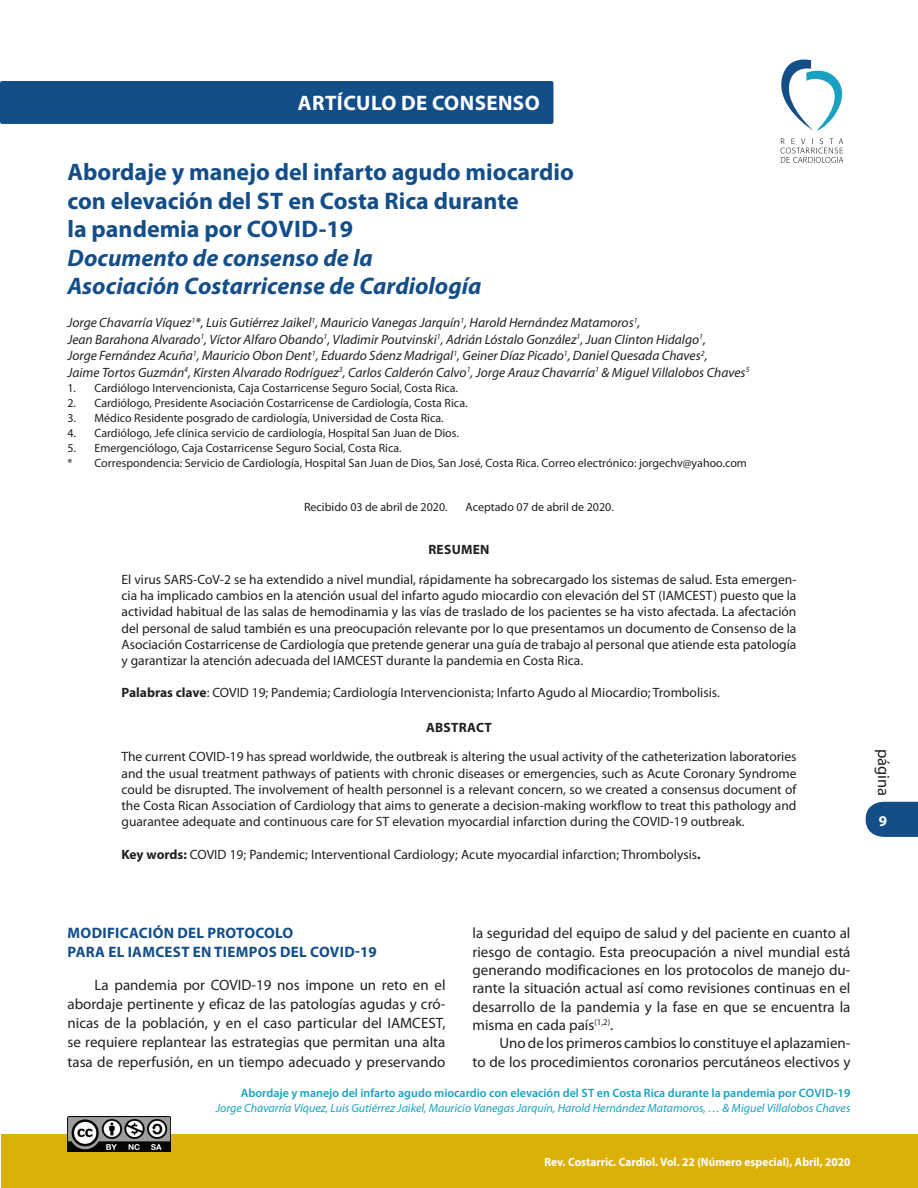
<style>
.page{position:relative;width:918px;height:1188px;background:#fff}
.page>*{position:absolute;margin:0;border:0;box-sizing:border-box;transform-origin:0 0}
._02-Título_Artículo{font:700 24px "Myriad Pro";color:#134e89}
._02-Título_Artículo-2{font:italic 700 24px "Myriad Pro";color:#134e89}
._01-Super_Título{font:700 21px "Myriad Pro";letter-spacing:.02em;color:#fff}
.t1{font:16.5px "Myriad Pro";color:#231f20}
._10-Subtítulo_1{font:700 15.15px/19.2px "Myriad Pro";letter-spacing:.02em;color:#134e89}
._00-Texto_Normal{font:15px/18.3px "Myriad Pro";color:#231f20;text-align:justify}
.t2{font:700 15px "Myriad Pro";color:#fff}
._04-Resumen-TEXTO{font:13.5px/16.2px "Myriad Pro";color:#231f20;text-align:justify}
._05-Abstract_TEXTO{font:13.5px/16.2px "Myriad Pro";color:#231f20;text-align:justify}
._03-Autores_Artículo{font:italic 13.5px/16.5px "Myriad Pro";color:#231f20}
._04-1-Resumen_TITULO{font:700 13.5px "Myriad Pro";letter-spacing:.02em;color:#231f20}
._08_1-Pie_de_página{font:600 12.15px "Myriad Pro";color:#18a1c1}
._03_1-Referencias_Au{font:12px "Myriad Pro";color:#231f20}
._09_1-Pie_de_página{font:italic 12px "Myriad Pro";color:#18a1c1}
.t3{font:700 12px "Myriad Pro";color:#fff;scale:.95 1}
._00-1-Fechas{font:12px "Myriad Pro";color:#231f20}
.s1{font-weight:700}
</style>
<div class="page">
<svg style="left:866px;top:801px;width:52px;height:36px"></svg>
<div style="left:1px;top:1134px;width:917px;height:54px;background:#dbb108"></div>
<img style="left:68px;top:1116px;width:102px;height:36px">
<div style="left:0;top:81px;width:553px;height:43px;background:#134e89;border-radius:2px"></div>
<svg style="left:781px;top:138px;width:62px;height:25px"></svg>
<svg style="left:781px;top:59px;width:62px;height:72px"></svg>
<p class="_01-Super_Título" style="left:298px;top:90px;width:243px">ARTÍCULO DE CONSENSO</p>
<p class="_02-Título_Artículo" style="left:68px;top:156px;width:508px">Abordaje y manejo del infarto agudo miocardio</p>
<p class="_02-Título_Artículo" style="left:68px;top:185px;width:453px">con elevación del ST en Costa Rica durante</p>
<p class="_02-Título_Artículo" style="left:68px;top:213px;width:287px">la pandemia por COVID-19</p>
<p class="_02-Título_Artículo-2" style="left:68px;top:242px;width:307px">Documento de consenso de la</p>
<p class="_02-Título_Artículo-2" style="left:68px;top:270px;width:416px">Asociación Costarricense de Cardiología</p>
<p class="_03-Autores_Artículo" style="left:68px;top:314px;width:684px">Jorge Chavarría Víquez<sup>1</sup>*, Luis Gutiérrez Jaikel<sup>1</sup>, Mauricio Vanegas Jarquín<sup>1</sup>, Harold Hernández Matamoros<sup>1</sup>,<br>Jean Barahona Alvarado<sup>1</sup>, Víctor Alfaro Obando<sup>1</sup>, Vladimir Poutvinski<sup>1</sup>, Adrián Lóstalo González<sup>1</sup>, Juan Clinton Hidalgo<sup>1</sup>,<br>Jorge Fernández Acuña<sup>1</sup>, Mauricio Obon Dent<sup>1</sup>, Eduardo Sáenz Madrigal<sup>1</sup>, Geiner Díaz Picado<sup>1</sup>, Daniel Quesada Chaves<sup>2</sup>,<br>Jaime Tortos Guzmán<sup>4</sup>, Kirsten Alvarado Rodríguez<sup>3</sup>, Carlos Calderón Calvo<sup>1</sup>, Jorge Arauz Chavarría<sup>1</sup> &amp; Miguel Villalobos Chaves<sup>5</sup></p>
<p class="_03_1-Referencias_Au" style="left:68px;top:380px;width:392px">1. Cardiólogo Intervencionista, Caja Costarricense Seguro Social, Costa Rica.</p>
<p class="_03_1-Referencias_Au" style="left:68px;top:395px;width:402px">2. Cardiólogo, Presidente Asociación Costarricense de Cardiología, Costa Rica.</p>
<p class="_03_1-Referencias_Au" style="left:68px;top:410px;width:378px">3. Médico Residente posgrado de cardiología, Universidad de Costa Rica.</p>
<p class="_03_1-Referencias_Au" style="left:68px;top:425px;width:393px">4. Cardiólogo, Jefe clínica servicio de cardiología, Hospital San Juan de Dios.</p>
<p class="_03_1-Referencias_Au" style="left:68px;top:440px;width:336px">5. Emergenciólogo, Caja Costarricense Seguro Social, Costa Rica.</p>
<p class="_03_1-Referencias_Au" style="left:68px;top:455px;width:681px">* Correspondencia: Servicio de Cardiología, Hospital San Juan de Dios, San José, Costa Rica. Correo electrónico: jorgechv@yahoo.com</p>
<p class="_00-1-Fechas" style="left:304px;top:500px;width:145px">Recibido 03 de abril de 2020.</p>
<p class="_00-1-Fechas" style="left:466px;top:500px;width:150px">Aceptado 07 de abril de 2020.</p>
<p class="_04-1-Resumen_TITULO" style="left:428px;top:541px;width:63px">RESUMEN</p>
<p class="_04-Resumen-TEXTO" style="left:122px;top:571px;width:677px">El virus SARS-CoV-2 se ha extendido a nivel mundial, rápidamente ha sobrecargado los sistemas de salud. Esta emergen&shy;cia ha implicado cambios en la atención usual del infarto agudo miocardio con elevación del ST (IAMCEST) puesto que la actividad habitual de las salas de hemodinamia y las vías de traslado de los pacientes se ha visto afectada. La afectación del personal de salud también es una preocupación relevante por lo que presentamos un documento de Consenso de la Asociación Costarricense de Cardiología que pretende generar una guía de trabajo al personal que atiende esta patología y garantizar la atención adecuada del IAMCEST durante la pandemia en Costa Rica.</p>
<p class="_04-Resumen-TEXTO" style="left:122px;top:685px;width:600px"><span class="s1">Palabras clave</span>: COVID 19; Pandemia; Cardiología Intervencionista; Infarto Agudo al Miocardio; Trombolisis.</p>
<p class="_04-1-Resumen_TITULO" style="left:426px;top:718px;width:67px">ABSTRACT</p>
<p class="_05-Abstract_TEXTO" style="left:122px;top:749px;width:677px">The current COVID-19 has spread worldwide, the outbreak is altering the usual activity of the catheterization laboratories and the usual treatment pathways of patients with chronic diseases or emergencies, such as Acute Coronary Syndrome could be disrupted. The involvement of health personnel is a relevant concern, so we created a consensus document of the Costa Rican Association of Cardiology that aims to generate a decision-making workflow to treat this pathology and guarantee adequate and continuous care for ST elevation myocardial infarction during the COVID-19 outbreak.</p>
<p class="_05-Abstract_TEXTO" style="left:122px;top:846px;width:581px"><span class="s1">Key words:</span> COVID 19; Pandemic; Interventional Cardiology; Acute myocardial infarction; Thrombolysis<span class="s1">.</span></p>
<p class="t1" style="left:894px;top:749px;width:49px;rotate:90deg">página</p>
<p class="t2" style="left:879px;top:811px;width:10px">9</p>
<p class="_10-Subtítulo_1" style="left:68px;top:923px;width:311px">MODIFICACIÓN DEL PROTOCOLO<br>PARA EL IAMCEST EN TIEMPOS DEL COVID-19</p>
<p class="_00-Texto_Normal" style="left:68px;top:975px;width:380px;line-height:19.2px;text-indent:27px">La pandemia por COVID-19 nos impone un reto en el abordaje pertinente y eficaz de las patologías agudas y cró&shy;nicas de la población, y en el caso particular del IAMCEST, se requiere replantear las estrategias que permitan una alta tasa de reperfusión, en un tiempo adecuado y preservando</p>
<p class="_00-Texto_Normal" style="left:472px;top:924px;width:380px">la seguridad del equipo de salud y del paciente en cuanto al riesgo de contagio. Esta preocupación a nivel mundial está generando modificaciones en los protocolos de manejo du&shy;rante la situación actual así como revisiones continuas en el desarrollo de la pandemia y la fase en que se encuentra la misma en cada país<sup>(1,2)</sup>.</p>
<p class="_00-Texto_Normal" style="left:472px;top:1034px;width:380px;text-align:right">Uno de los primeros cambios lo constituye el aplazamien-<br>to de los procedimientos coronarios percutáneos electivos y</p>
<p class="_08_1-Pie_de_página" style="left:241px;top:1085px;width:611px">Abordaje y manejo del infarto agudo miocardio con elevación del ST en Costa Rica durante la pandemia por COVID-19</p>
<p class="_09_1-Pie_de_página" style="left:216px;top:1101px;width:636px">Jorge Chavarría Víquez, Luis Gutiérrez Jaikel, Mauricio Vanegas Jarquín, Harold Hernández Matamoros, … &amp; Miguel Villalobos Chaves</p>
<p class="t3" style="left:544px;top:1154px;width:324px">Rev. Costarric. Cardiol. Vol. 22 (Número especial), Abril, 2020</p>
</div>
